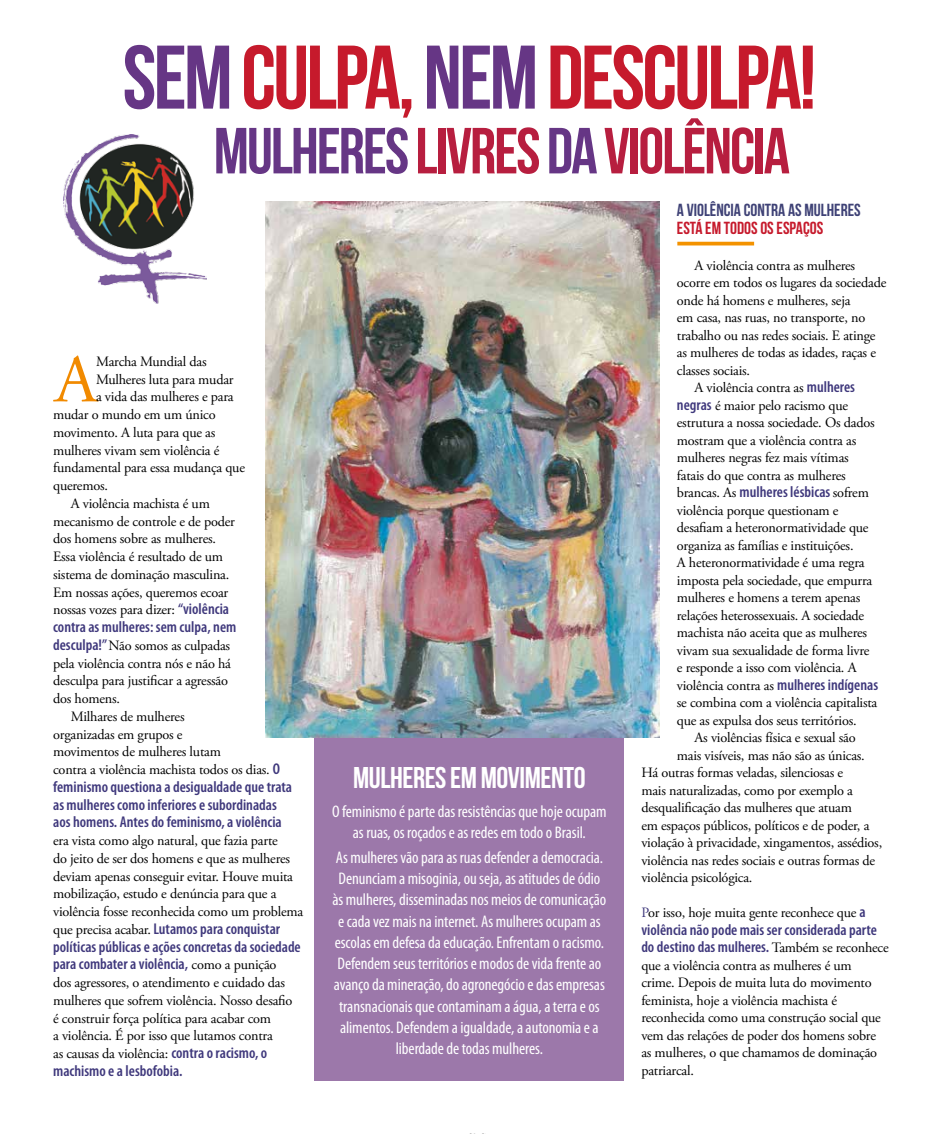
<style>
.page{position:relative;width:939px;height:1134px;background:#fff}
.page>*{position:absolute;margin:0;border:0;box-sizing:border-box;transform-origin:0 0}
.t1{font:700 90px "Bebas Neue";letter-spacing:-.03em;color:#c61a2c}
.t2{font:67.75px "Adobe Garamond Pro";color:#f18a00}
.t3{font:700 65px "Bebas Neue";letter-spacing:-.03em;color:#b71e3f}
.t4{font:700 30px "Bebas Neue";letter-spacing:-.015em;color:#fff}
.t5{font:700 17.5px "Bebas Neue";color:#3f4276}
.t6{font:700 17.5px "Bebas Neue";color:#c61a2c}
.t7{font:condensed 16.88px/21.2px "Myriad Pro";letter-spacing:-.005em;color:#fff;text-align:center}
.t8{font:600 condensed 15.62px/17.8px "Myriad Pro";color:#3f387c}
.t9{font:14.25px/17.8px "Adobe Garamond Pro";letter-spacing:-.015em;color:#000}
.s1{color:#663685}
.s2{font-family:"Myriad Pro";font-weight:600;font-stretch:condensed;font-size:15.62px;color:#3f387c}
.s3{font-family:"Adobe Garamond Pro";font-weight:400;font-stretch:normal;font-size:14.25px;color:#000}
.s4{color:#3f387c}
</style>
<div class="page">
<div style="left:315px;top:710px;width:309px;height:371px;background:#9c78aa"></div>
<img style="left:63px;top:134px;width:144px;height:170px">
<hr style="left:677px;top:242px;width:77px;height:3px;background:#f39200">
<img style="left:265px;top:202px;width:394px;height:536px">
<h1 class="t1" style="left:123px;top:28px;width:695px"><span class="s1">SEM</span> CULPA, <span class="s1">NEM</span> DESCULPA!</h1>
<h3 class="t3" style="left:214px;top:115px;width:578px"><span class="s1">MULHERES</span> LIVRES <span class="s1">DA</span> VIOLÊNCIA</h3>
<h2 class="t2" style="left:55px;top:339px;width:44px">A</h2>
<p class="t9" style="left:96px;top:353px;width:112px">Marcha Mundial das</p>
<p class="t9" style="left:96px;top:371px;width:139px">Mulheres luta para mudar</p>
<p class="t9" style="left:96px;top:388px;width:139px">a vida das mulheres e para</p>
<p class="t9" style="left:53px;top:406px;width:164px">mudar o mundo em um único</p>
<p class="t9" style="left:53px;top:424px;width:164px">movimento. A luta para que as</p>
<p class="t9" style="left:53px;top:442px;width:168px">mulheres vivam sem violência é</p>
<p class="t9" style="left:53px;top:459px;width:193px">fundamental para essa mudança que</p>
<p class="t9" style="left:53px;top:477px;width:56px">queremos.</p>
<p class="t9" style="left:71px;top:495px;width:141px">A violência machista é um</p>
<p class="t9" style="left:53px;top:513px;width:183px">mecanismo de controle e de poder</p>
<p class="t9" style="left:53px;top:530px;width:164px">dos homens sobre as mulheres.</p>
<p class="t9" style="left:53px;top:548px;width:171px">Essa violência é resultado de um</p>
<p class="t9" style="left:53px;top:566px;width:178px">sistema de dominação masculina.</p>
<p class="t9" style="left:53px;top:584px;width:177px">Em nossas ações, queremos ecoar</p>
<p class="t9" style="left:53px;top:601px;width:177px">nossas vozes para dizer: <span class="s2">“violência</span></p>
<p class="t8" style="left:53px;top:618px;width:185px">contra as mulheres: sem culpa, nem</p>
<p class="t9" style="left:53px;top:637px;width:179px"><span class="s2">desculpa!”</span> Não somos as culpadas</p>
<p class="t9" style="left:53px;top:655px;width:179px">pela violência contra nós e não há</p>
<p class="t9" style="left:53px;top:672px;width:176px">desculpa para justificar a agressão</p>
<p class="t9" style="left:53px;top:690px;width:68px">dos homens.</p>
<p class="t9" style="left:71px;top:708px;width:115px">Milhares de mulheres</p>
<p class="t9" style="left:53px;top:726px;width:131px">organizadas em grupos e</p>
<p class="t9" style="left:53px;top:743px;width:169px">movimentos de mulheres lutam</p>
<p class="t9" style="left:53px;top:761px;width:229px">contra a violência machista todos os dias. <span class="s2">O</span></p>
<p class="t8" style="left:53px;top:777px;width:240px">feminismo questiona a desigualdade que trata as mulheres como inferiores e subordinadas aos homens. Antes do feminismo, a violência</p>
<p class="t9" style="left:53px;top:832px;width:252px">era vista como algo natural, que fazia parte<br>do jeito de ser dos homens e que as mulheres deviam apenas conseguir evitar. Houve muita mobilização, estudo e denúncia para que a violência fosse reconhecida como um problema</p>
<p class="t8" style="left:53px;top:919px;width:249px"><span class="s3">que precisa acabar.</span> Lutamos para conquistar políticas públicas e ações concretas da sociedade para combater a violência, <span class="s3">como a punição</span></p>
<p class="t9" style="left:53px;top:974px;width:241px">dos agressores, o atendimento e cuidado das mulheres que sofrem violência. Nosso desafio é construir força política para acabar com<br>a violência. É por isso que lutamos contra<br>as causas da violência: <span class="s2">contra o racismo, o</span></p>
<p class="t8" style="left:53px;top:1061px;width:131px">machismo e a lesbofobia.</p>
<h3 class="t4" style="left:353px;top:762px;width:234px">MULHERES EM MOVIMENTO</h3>
<p class="t7" style="left:332px;top:800px;width:276px">O feminismo é parte das resistências que hoje ocupam as ruas, os roçados e as redes em todo o Brasil.</p>
<p class="t7" style="left:332px;top:846px;width:275px">As mulheres vão para as ruas defender a democracia.<br>Denunciam a misoginia, ou seja, as atitudes de ódio às mulheres, disseminadas nos meios de comunicação e cada vez mais na internet. As mulheres ocupam as escolas em defesa da educação. Enfrentam o racismo.<br>Defendem seus territórios e modos de vida frente ao avanço da mineração, do agronegócio e das empresas transnacionais que contaminam a água, a terra e os alimentos. Defendem a igualdade, a autonomia e a liberdade de todas mulheres.</p>
<p class="t5" style="left:677px;top:200px;width:185px">A VIOLÊNCIA CONTRA AS MULHERES</p>
<p class="t6" style="left:677px;top:219px;width:148px">ESTÁ EM TODOS OS ESPAÇOS</p>
<p class="t9" style="left:695px;top:257px;width:162px">A violência contra as mulheres</p>
<p class="t9" style="left:677px;top:274px;width:211px">ocorre em todos os lugares da sociedade</p>
<p class="t9" style="left:677px;top:292px;width:175px">onde há homens e mulheres, seja</p>
<p class="t9" style="left:677px;top:309px;width:190px">em casa, nas ruas, no transporte, no</p>
<p class="t9" style="left:677px;top:327px;width:200px">trabalho ou nas redes sociais. E atinge</p>
<p class="t9" style="left:677px;top:344px;width:201px">as mulheres de todas as idades, raças e</p>
<p class="t9" style="left:677px;top:362px;width:75px">classes sociais.</p>
<p class="t9" style="left:695px;top:379px;width:162px">A violência contra as <span class="s2">mulheres</span></p>
<p class="t9" style="left:677px;top:397px;width:173px"><span class="s2">negras</span> é maior pelo racismo que</p>
<p class="t9" style="left:677px;top:414px;width:199px">estrutura a nossa sociedade. Os dados</p>
<p class="t9" style="left:677px;top:432px;width:181px">mostram que a violência contra as</p>
<p class="t9" style="left:677px;top:449px;width:173px">mulheres negras fez mais vítimas</p>
<p class="t9" style="left:677px;top:467px;width:170px">fatais do que contra as mulheres</p>
<p class="t9" style="left:677px;top:484px;width:194px">brancas. As <span class="s2">mulheres lésbicas</span> sofrem</p>
<p class="t9" style="left:677px;top:502px;width:163px">violência porque questionam e</p>
<p class="t9" style="left:677px;top:519px;width:193px">desafiam a heteronormatividade que</p>
<p class="t9" style="left:677px;top:537px;width:178px">organiza as famílias e instituições.</p>
<p class="t9" style="left:677px;top:554px;width:189px">A heteronormatividade é uma regra</p>
<p class="t9" style="left:677px;top:572px;width:197px">imposta pela sociedade, que empurra</p>
<p class="t9" style="left:677px;top:589px;width:185px">mulheres e homens a terem apenas</p>
<p class="t9" style="left:677px;top:607px;width:189px">relações heterossexuais. A sociedade</p>
<p class="t9" style="left:677px;top:624px;width:192px">machista não aceita que as mulheres</p>
<p class="t9" style="left:677px;top:642px;width:194px">vivam sua sexualidade de forma livre</p>
<p class="t9" style="left:677px;top:659px;width:181px">e responde a isso com violência. A</p>
<p class="t9" style="left:677px;top:677px;width:203px">violência contra as <span class="s2">mulheres indígenas</span></p>
<p class="t9" style="left:677px;top:694px;width:202px">se combina com a violência capitalista</p>
<p class="t9" style="left:677px;top:712px;width:181px">que as expulsa dos seus territórios.</p>
<p class="t9" style="left:695px;top:729px;width:162px">As violências física e sexual são</p>
<p class="t9" style="left:677px;top:747px;width:189px">mais visíveis, mas não são as únicas.</p>
<p class="t9" style="left:641px;top:764px;width:203px">Há outras formas veladas, silenciosas e</p>
<p class="t9" style="left:641px;top:782px;width:213px">mais naturalizadas, como por exemplo a</p>
<p class="t9" style="left:641px;top:799px;width:212px">desqualificação das mulheres que atuam</p>
<p class="t9" style="left:641px;top:817px;width:230px">em espaços públicos, políticos e de poder, a</p>
<p class="t9" style="left:641px;top:834px;width:242px">violação à privacidade, xingamentos, assédios,</p>
<p class="t9" style="left:641px;top:852px;width:235px">violência nas redes sociais e outras formas de</p>
<p class="t9" style="left:641px;top:869px;width:113px">violência psicológica.</p>
<p class="t9" style="left:641px;top:904px;width:226px"><span class="s4">P</span>or isso, hoje muita gente reconhece que <span class="s2">a</span></p>
<p class="t8" style="left:641px;top:920px;width:249px">violência não pode mais ser considerada parte do destino das mulheres. <span class="s3">Também se reconhece</span></p>
<p class="t9" style="left:641px;top:957px;width:241px">que a violência contra as mulheres é um crime. Depois de muita luta do movimento feminista, hoje a violência machista é reconhecida como uma construção social que vem das relações de poder dos homens sobre as mulheres, o que chamamos de dominação patriarcal.</p>
</div>
